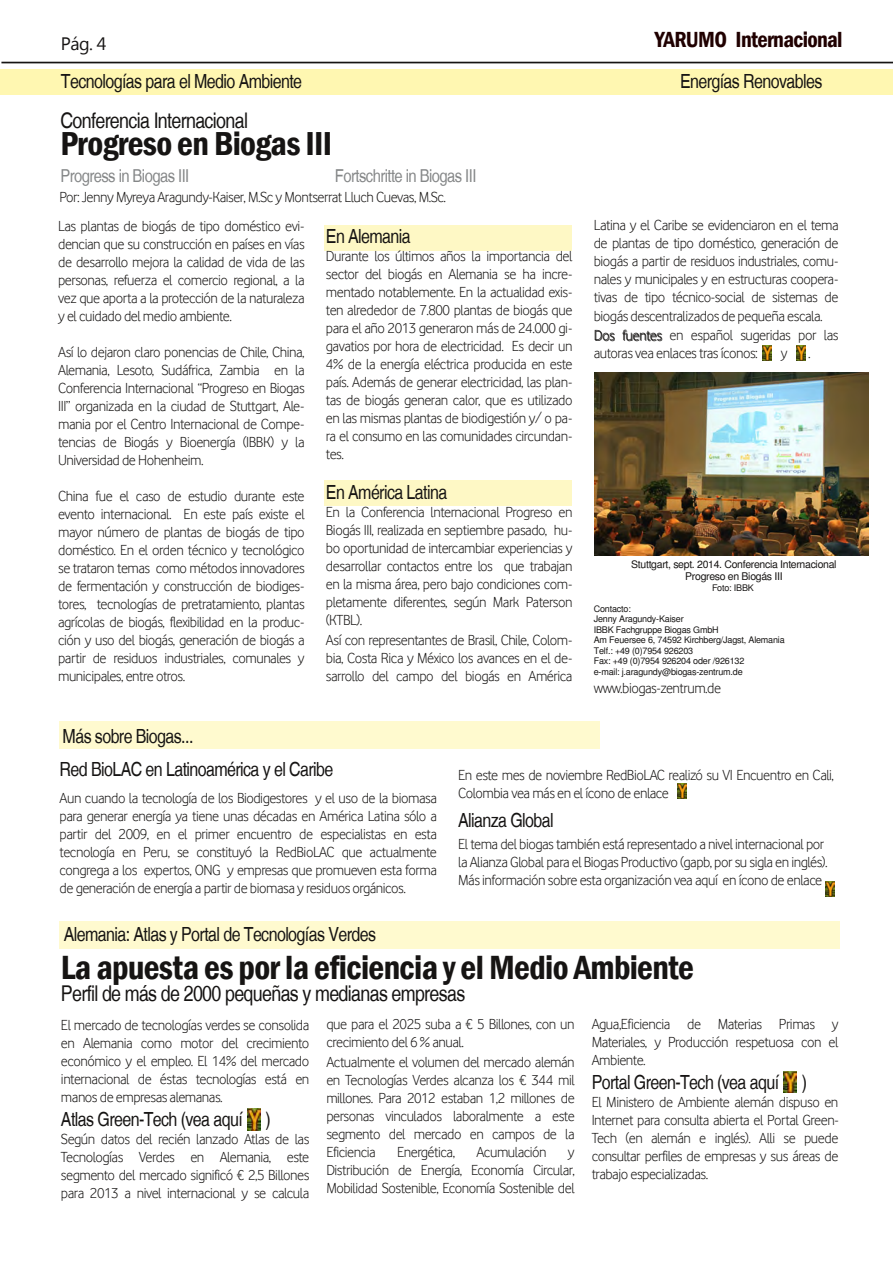
<style>
.page{position:relative;width:893px;height:1263px;background:#fff}
.page>*{position:absolute;margin:0;border:0;box-sizing:border-box;transform-origin:0 0}
.t1{font:600 condensed 34.5px "Franklin Gothic";letter-spacing:-.02em;color:#161413}
.t2{font:600 condensed 34.2px "Franklin Gothic";letter-spacing:-.02em;color:#161413}
.t3{font:600 condensed 22.5px "Franklin Gothic";letter-spacing:-.03em;color:#200000}
.t4{font:condensed 21.75px "Nimbus San L";letter-spacing:-.03em;color:#161413}
.t5{font:condensed 21.6px "Nimbus San L";letter-spacing:-.03em;color:#161413}
.t6{font:condensed 19.5px/33.2px "Nimbus San L";letter-spacing:-.03em;color:#161413}
.t7{font:18px "Lao UI";color:#161413}
.t8{font:condensed 17.85px "Nimbus San L";letter-spacing:-.03em;color:#858788}
.t9{font:15px/18px "Vodafone Lt";letter-spacing:-.03em;color:#161413;text-align:justify}
.t10{font:10.5px/12px "Nimbus San L";letter-spacing:-.03em;color:#161413;text-align:center}
.t11{font:9px/10.5px "Nimbus San L";letter-spacing:-.02em;color:#161413}
</style>
<div class="page">
<div style="left:0;top:69px;width:893px;height:25px;background:#fff7b1"></div>
<hr style="left:1px;top:62px;width:892px;height:1px;background:#161413">
<div style="left:59px;top:721px;width:540px;height:28px;background:#fffacf"></div>
<div style="left:325px;top:225px;width:247px;height:26px;background:#fef8c5"></div>
<div style="left:325px;top:480px;width:247px;height:26px;background:#fef8c5"></div>
<div style="left:59px;top:921px;width:781px;height:28px;background:#fffacf"></div>
<img style="left:594px;top:373px;width:274px;height:182px">
<img style="left:677px;top:783px;width:9px;height:16px">
<img style="left:826px;top:881px;width:9px;height:15px">
<img style="left:762px;top:345px;width:9px;height:16px">
<img style="left:796px;top:345px;width:9px;height:16px">
<img style="left:248px;top:1108px;width:13px;height:22px">
<img style="left:784px;top:1071px;width:13px;height:22px">
<p class="t7" style="left:61px;top:30px;width:47px">Pág. 4</p>
<h3 class="t3" style="left:655px;top:26px;width:189px">YARUMO Internacional</h3>
<h3 class="t6" style="left:61px;top:64px;width:243px">Tecnologías para el Medio Ambiente</h3>
<h3 class="t6" style="left:680px;top:64px;width:144px">Energías Renovables</h3>
<h3 class="t5" style="left:60px;top:107px;width:189px">Conferencia Internacional</h3>
<h2 class="t2" style="left:60px;top:124px;width:273px">Progreso en Biogas III</h2>
<p class="t8" style="left:60px;top:165px;width:130px">Progress in Biogas III</p>
<p class="t8" style="left:335px;top:165px;width:143px">Fortschritte in Biogas III</p>
<p class="t9" style="left:58px;top:182px;width:389px;line-height:29.2px">Por: Jenny Myreya Aragundy-Kaiser, M.Sc y Montserrat Lluch Cuevas, M.Sc.<br>Las plantas de biogás de tipo doméstico evi-</p>
<p class="t9" style="left:58px;top:235px;width:248px">dencian que su construcción en países en vías de desarrollo mejora la calidad de vida de las personas, refuerza el comercio regional, a la vez que aporta a la protección de la naturaleza y el cuidado del medio ambiente.</p>
<p class="t9" style="left:58px;top:343px;width:248px">Así lo dejaron claro ponencias de Chile, China, Alemania, Lesoto, Sudáfrica, Zambia en la Conferencia Internacional “Progreso en Biogas III” organizada en la ciudad de Stuttgart, Ale&shy;mania por el Centro Internacional de Compe&shy;tencias de Biogás y Bioenergía (IBBK) y la Universidad de Hohenheim.</p>
<p class="t9" style="left:58px;top:487px;width:248px">China fue el caso de estudio durante este evento internacional. En este país existe el mayor número de plantas de biogás de tipo doméstico. En el orden técnico y tecnológico se trataron temas como métodos innovadores de fermentación y construcción de biodiges&shy;tores, tecnologías de pretratamiento, plantas agrícolas de biogás, flexibilidad en la produc&shy;ción y uso del biogás, generación de biogás a partir de residuos industriales, comunales y municipales, entre otros.</p>
<p class="t9" style="left:594px;top:216px;width:246px">Latina y el Caribe se evidenciaron en el tema de plantas de tipo doméstico, generación de biogás a partir de residuos industriales, comu&shy;nales y municipales y en estructuras coopera&shy;tivas de tipo técnico-social de sistemas de biogás descentralizados de pequeña escala.</p>
<p class="t9" style="left:594px;top:326px;width:246px">Dos fuente en español sugeridas por las</p>
<h3 class="t6" style="left:326px;top:219px;width:86px">En Alemania</h3>
<p class="t9" style="left:326px;top:247px;width:248px">Durante los últimos años la importancia del sector del biogás en Alemania se ha incre&shy;mentado notablemente. En la actualidad exis&shy;ten alrededor de 7.800 plantas de biogás que para el año 2013 generaron más de 24.000 gi&shy;gavatios por hora de electricidad. Es decir un 4% de la energía eléctrica producida en este país. Además de generar electricidad, las plan&shy;tas de biogás generan calor, que es utilizado en las mismas plantas de biodigestión y/ o pa&shy;ra el consumo en las comunidades circundan&shy;tes.</p>
<h3 class="t6" style="left:326px;top:475px;width:123px">En América Latina</h3>
<p class="t9" style="left:326px;top:503px;width:248px">En la Conferencia lnternacional Progreso en Biogás III, realizada en septiembre pasado, hu&shy;bo oportunidad de intercambiar experiencias y desarrollar contactos entre los que trabajan en la misma área, pero bajo condiciones com&shy;pletamente diferentes, según Mark Paterson (KTBL).</p>
<p class="t9" style="left:326px;top:631px;width:248px">Así con representantes de Brasil, Chile, Colom&shy;bia, Costa Rica y México los avances en el de&shy;sarrollo del campo del biogás en América</p>
<p class="t9" style="left:594px;top:327px;width:165px;line-height:17.2px;text-indent:63px">s<br>autoras vea enlaces tras íconos:</p>
<p class="t9" style="left:781px;top:344px;width:8px">y</p>
<p class="t9" style="left:808px;top:344px;width:4px">.</p>
<p class="t10" style="left:631px;top:558px;width:207px">Stuttgart, sept. 2014. Conferencia Internacional<br>Progreso en Biogás III</p>
<p class="t11" style="left:712px;top:582px;width:43px">Foto: IBBK</p>
<p class="t11" style="left:594px;top:603px;width:193px">Contacto:<br>Jenny Aragundy-Kaiser<br>IBBK Fachgruppe Biogas GmbH<br>Am Feuersee 6, 74592 Kirchberg/Jagst, Alemania<br>Telf.: +49 (0)7954 926203<br>Fax: +49 (0)7954 926204 oder /926132<br>e-mail: j.aragundy@biogas-zentrum.de</p>
<p class="t9" style="left:594px;top:678px;width:129px">www.biogas-zentrum.de</p>
<h3 class="t6" style="left:60px;top:719px;width:275px">Más sobre Biogas...<br>Red BioLAC en Latinoamérica y el Caribe</h3>
<p class="t9" style="left:60px;top:789px;width:379px">Aun cuando la tecnología de los Biodigestores y el uso de la biomasa para generar energía ya tiene unas décadas en América Latina sólo a partir del 2009, en el primer encuentro de especialistas en esta tecnología en Peru, se constituyó la RedBioLAC que actualmente congrega a los expertos, ONG y empresas que promueven esta forma de generación de energía a partir de biomasa y residuos orgánicos.</p>
<p class="t9" style="left:458px;top:766px;width:377px">En este mes de noviembre RedBioLAC realizó su VI Encuentro en Cali,<br>Colombia vea más en el ícono de enlace</p>
<h3 class="t6" style="left:458px;top:803px;width:97px">Alianza Global</h3>
<p class="t9" style="left:458px;top:835px;width:371px;text-align:left">El tema del biogas también está representado a nivel internacional por la Alianza Global para el Biogas Productivo (gapb, por su sigla en inglés).<br>Más información sobre esta organización vea aquí en ícono de enlace</p>
<h3 class="t6" style="left:64px;top:917px;width:314px">Alemania: Atlas y Portal de Tecnologías Verdes</h3>
<h1 class="t1" style="left:61px;top:947px;width:634px">La apuesta es por la eficiencia y el Medio Ambiente</h1>
<h3 class="t4" style="left:61px;top:980px;width:406px">Perfil de más de 2000 pequeñas y medianas empresas</h3>
<p class="t9" style="left:61px;top:1016px;width:250px">El mercado de tecnologías verdes se consolida en Alemania como motor del crecimiento económico y el empleo. El 14% del mercado internacional de éstas tecnologías está en manos de empresas alemanas.</p>
<h3 class="t6" style="left:61px;top:1102px;width:211px">Atlas Green-Tech (vea aquí )</h3>
<p class="t9" style="left:61px;top:1130px;width:250px">Según datos del recién lanzado Atlas de las Tecnologías Verdes en Alemania, este segmento del mercado significó € 2,5 Billones para 2013 a nivel internacional y se calcula</p>
<p class="t9" style="left:326px;top:1015px;width:250px">que para el 2025 suba a € 5 Billones, con un crecimiento del 6 % anual.</p>
<p class="t9" style="left:326px;top:1053px;width:250px">Actualmente el volumen del mercado alemán en Tecnologías Verdes alcanza los € 344 mil millones. Para 2012 estaban 1,2 millones de personas vinculados laboralmente a este segmento del mercado en campos de la Eficiencia</p>
<p class="t9" style="left:592px;top:1015px;width:248px">Agua,Eficiencia de Materias Primas y Materiales, y Producción respetuosa con el Ambiente.</p>
<h3 class="t6" style="left:592px;top:1065px;width:217px">Portal Green-Tech (vea aquí )</h3>
<p class="t9" style="left:592px;top:1093px;width:249px">El Ministero de Ambiente alemán dispuso en Internet para consulta abierta el Portal Green-Tech (en alemán e inglés). Alli se puede consultar perfiles de empresas y sus áreas de trabajo especializadas.</p>
<p class="t9" style="left:397px;top:1143px;width:59px">Energética,</p>
<p class="t9" style="left:476px;top:1143px;width:72px">Acumulación</p>
<p class="t9" style="left:326px;top:1143px;width:250px;text-indent:242px">y Distribución de Energía, Economía Circular, Mobilidad Sostenible, Economía Sostenible del</p>
</div>
